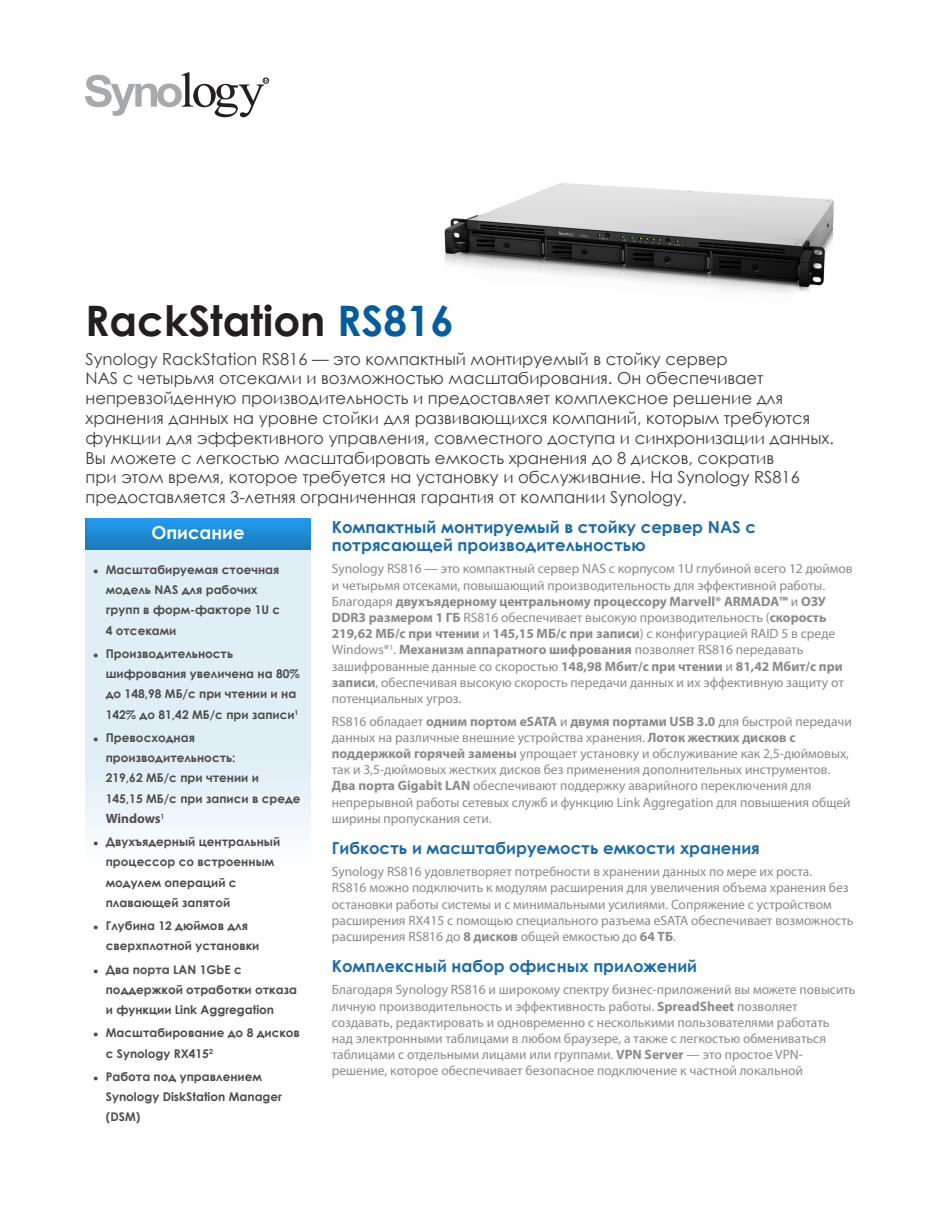
<style>
.page{position:relative;width:944px;height:1214px;background:#fff}
.page>*{position:absolute;margin:0;border:0;box-sizing:border-box;transform-origin:0 0}
.ChapterTitle{font:700 42px "Century Gothic";color:#231f20}
.ChapterTitleHighligh{font:700 18px "Century Gothic";color:#fff}
.ChapterTitleDesc{font:16.5px/19.8px "Century Gothic";color:#3e3e3f}
.BodyHeading{font:700 16.5px/18px "Century Gothic";color:#1d6ca5}
.BodyContent{font:13.5px/16.2px "Myriad Pro";color:#8a8a8d}
.t1{font:700 13.5px "Myriad Pro";letter-spacing:-.005em;color:#4e4d4e}
.t2{font:700 12px/20.2px "Century Gothic";color:#4e4d4e}
.s1{color:#045c9b}
.s2{font-family:"Arial";font-size:9px}
.s3{font-weight:700}
</style>
<div class="page">
<img style="left:85px;top:549px;width:225px;height:284px">
<svg style="left:85px;top:518px;width:225px;height:31px;background:#1e8ad5"></svg>
<svg style="left:85px;top:72px;width:184px;height:45px"></svg>
<img style="left:444px;top:183px;width:390px;height:110px">
<p class="ChapterTitle" style="left:85px;top:289px;width:370px">RackStation <span class="s1">RS816</span></p>
<p class="ChapterTitleDesc" style="left:85px;top:348px;width:750px">Synology RackStation RS816 — это компактный монтируемый в стойку сервер<br>NAS с четырьмя отсеками и возможностью масштабирования. Он обеспечивает непревзойденную производительность и предоставляет комплексное решение для хранения данных на уровне стойки для развивающихся компаний, которым требуются функции для эффективного управления, совместного доступа и синхронизации данных.<br>Вы можете с легкостью масштабировать емкость хранения до 8 дисков, сократив<br>при этом время, которое требуется на установку и обслуживание. На Synology RS816 предоставляется 3-летняя ограниченная гарантия от компании Synology.</p>
<p class="ChapterTitleHighligh" style="left:151px;top:519px;width:95px">Описание</p>
<p class="t2" style="left:106px;top:559px;width:176px;text-indent:-13px"><span class="s2">●</span> Масштабируемая стоечная модель NAS для рабочих групп в форм-факторе 1U с<br>4 отсеками</p>
<p class="t2" style="left:106px;top:643px;width:195px;text-indent:-13px"><span class="s2">●</span> Производительность шифрования увеличена на 80% до 148,98 МБ/с при чтении и на<br>142% до 81,42 МБ/с при записи<sup>1</sup></p>
<p class="t2" style="left:106px;top:727px;width:196px;text-indent:-13px"><span class="s2">●</span> Превосходная производительность:<br>219,62 МБ/с при чтении и<br>145,15 МБ/с при записи в среде</p>
<p class="t1" style="left:106px;top:809px;width:60px">Windows<sup>1</sup></p>
<p class="t2" style="left:106px;top:831px;width:176px;text-indent:-13px"><span class="s2">●</span> Двухъядерный центральный процессор со встроенным модулем операций с плавающей запятой</p>
<p class="t2" style="left:106px;top:915px;width:155px;text-indent:-13px"><span class="s2">●</span> Глубина 12 дюймов для сверхплотной установки</p>
<p class="t2" style="left:106px;top:958px;width:193px;text-indent:-13px"><span class="s2">●</span> Два порта LAN 1GbE с поддержкой отработки отказа и функции Link Aggregation</p>
<p class="t2" style="left:106px;top:1022px;width:196px;text-indent:-13px"><span class="s2">●</span> Масштабирование до 8 дисков с Synology RX415<sup>2</sup></p>
<p class="t2" style="left:106px;top:1066px;width:178px;text-indent:-13px"><span class="s2">●</span> Работа под управлением<br>Synology DiskStation Manager (DSM)</p>
<p class="BodyHeading" style="left:332px;top:517px;width:425px">Компактный монтируемый в стойку сервер NAS с потрясающей производительностью</p>
<p class="BodyContent" style="left:332px;top:560px;width:522px">Synology RS816 — это компактный сервер NAS с корпусом 1U глубиной всего 12 дюймов и четырьмя отсеками, повышающий производительность для эффективной работы.<br>Благодаря <span class="s3">двухъядерному центральному процессору Marvell® ARMADA™</span> и <span class="s3">ОЗУ DDR3 размером 1 ГБ</span> RS816 обеспечивает высокую производительность (<span class="s3">скорость 219,62 МБ/с при чтении</span> и <span class="s3">145,15 МБ/с при записи</span>) с конфигурацией RAID 5 в среде Windows®<sup>1</sup>. <span class="s3">Механизм аппаратного шифрования</span> позволяет RS816 передавать зашифрованные данные со скоростью <span class="s3">148,98 Мбит/с при чтении</span> и <span class="s3">81,42 Мбит/с при записи</span>, обеспечивая высокую скорость передачи данных и их эффективную защиту от потенциальных угроз.</p>
<p class="BodyContent" style="left:332px;top:712px;width:521px">RS816 обладает <span class="s3">одним портом eSATA</span> и <span class="s3">двумя портами USB 3.0</span> для быстрой передачи данных на различные внешние устройства хранения. <span class="s3">Лоток жестких дисков с поддержкой горячей замены</span> упрощает установку и обслуживание как 2,5-дюймовых, так и 3,5-дюймовых жестких дисков без применения дополнительных инструментов.<br><span class="s3">Два порта Gigabit LAN</span> обеспечивают поддержку аварийного переключения для непрерывной работы сетевых служб и функцию Link Aggregation для повышения общей ширины пропускания сети.</p>
<p class="BodyHeading" style="left:332px;top:837px;width:429px">Гибкость и масштабируемость емкости хранения</p>
<p class="BodyContent" style="left:332px;top:863px;width:523px">Synology RS816 удовлетворяет потребности в хранении данных по мере их роста.<br>RS816 можно подключить к модулям расширения для увеличения объема хранения без остановки работы системы и с минимальными усилиями. Сопряжение с устройством расширения RX415 с помощью специального разъема eSATA обеспечивает возможность расширения RS816 до <span class="s3">8 дисков</span> общей емкостью до <span class="s3">64 ТБ</span>.</p>
<p class="BodyHeading" style="left:332px;top:956px;width:367px">Комплексный набор офисных приложений</p>
<p class="BodyContent" style="left:332px;top:981px;width:525px">Благодаря Synology RS816 и широкому спектру бизнес-приложений вы можете повысить личную производительность и эффективность работы. <span class="s3">SpreadSheet</span> позволяет создавать, редактировать и одновременно с несколькими пользователями работать<br>над электронными таблицами в любом браузере, а также с легкостью обмениваться таблицами с отдельными лицами или группами. <span class="s3">VPN Server</span> — это простое VPN&shy;решение, которое обеспечивает безопасное подключение к частной локальной</p>
</div>
